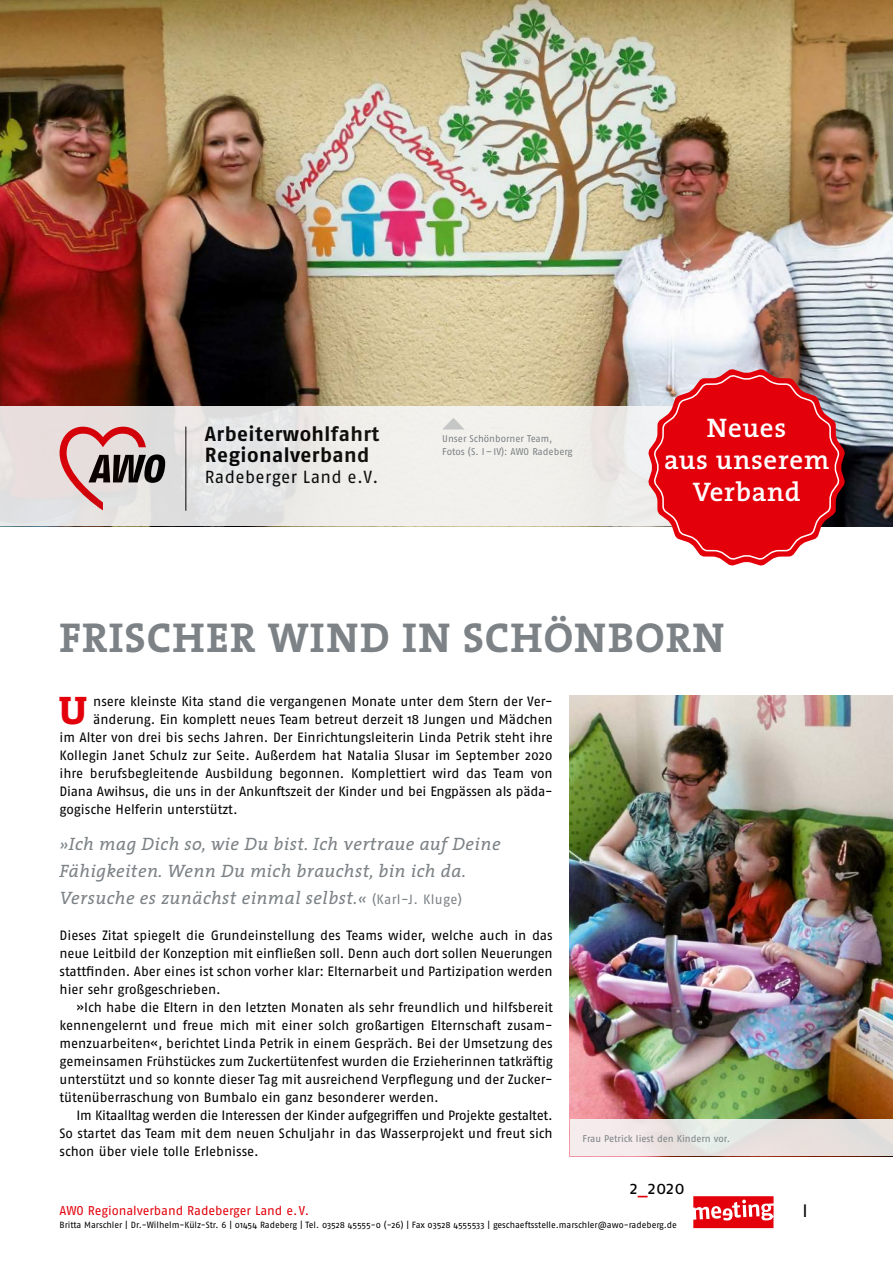
<style>
.page{position:relative;width:893px;height:1263px;background:#fff}
.page>*{position:absolute;margin:0;border:0;box-sizing:border-box;transform-origin:0 0}
.t1{font:700 42px "The Serif";letter-spacing:.025em;color:#7c8286}
.t2{font:800 40.2px "The Serif";color:#e3000b}
.t3{font:600 27px/32.4px "The Serif";letter-spacing:.025em;color:#fff;text-align:center}
.t4{font:20.4px/20.9px "Fago No Bold Tf";letter-spacing:.02em;color:#000}
.t5{font:italic 18px/27px "The Serif";letter-spacing:.025em;color:#7c8286}
.t6{font:18px "Fago No";color:#000}
.t7{font:17.55px "Fago No Regular Tf";letter-spacing:.02em;color:#000}
.t8{font:13.5px/18px "Fago No";letter-spacing:-.005em;color:#000;text-align:justify}
.t9{font:12.75px "Fago No";letter-spacing:-.005em;color:#e3000b}
.t10{font:9.75px/13.5px "Fago No";letter-spacing:-.005em;color:#7c8286}
.t11{font:9px "Fago No";letter-spacing:-.005em;color:#000}
.s1{font-family:"Fago No";font-style:normal;font-size:13.5px}
.s2{color:#e3000b}
</style>
<div class="page">
<img style="left:0;top:0;width:893px;height:526px">
<svg style="left:693px;top:1196px;width:81px;height:32px"></svg>
<div style="left:0;top:407px;width:795px;height:119px;background:linear-gradient(to bottom,#ece9e6,#ebeae8)"></div>
<svg style="left:60px;top:425px;width:105px;height:85px;background:#c09f9f"></svg>
<hr style="left:185px;top:427px;width:1px;height:84px;background:#000">
<svg style="left:648px;top:369px;width:197px;height:197px;background:#de3942"></svg>
<svg style="left:442px;top:418px;width:23px;height:11px"></svg>
<img style="left:570px;top:695px;width:323px;height:424px">
<div style="left:570px;top:1119px;width:323px;height:37px;background:linear-gradient(to right,#f3ecec,#e0ddd9)"></div>
<h3 class="t4" style="left:205px;top:423px;width:176px">Arbeiterwohlfahrt<br>Regionalverband</h3>
<p class="t7" style="left:205px;top:466px;width:175px">Radeberger Land e.V.</p>
<p class="t10" style="left:442px;top:432px;width:132px">Unser Schönborner Team,<br>Fotos (S. I–IV): AWO Radeberg</p>
<h3 class="t3" style="left:664px;top:411px;width:167px">Neues<br>aus unserem<br>Verband</h3>
<h1 class="t1" style="left:60px;top:603px;width:666px">FRISCHER WIND IN SCHÖNBORN</h1>
<h2 class="t2" style="left:59px;top:677px;width:30px">U</h2>
<p class="t8" style="left:93px;top:692px;width:461px">nsere kleinste Kita stand die vergangenen Monate unter dem Stern der Ver-</p>
<p class="t8" style="left:93px;top:710px;width:461px">änderung. Ein komplett neues Team betreut derzeit 18 Jungen und Mädchen</p>
<p class="t8" style="left:60px;top:728px;width:495px">im Alter von drei bis sechs Jahren. Der Einrichtungsleiterin Linda Petrik steht ihre</p>
<p class="t8" style="left:60px;top:746px;width:495px">Kollegin Janet Schulz zur Seite. Außerdem hat Natalia Slusar im September 2020</p>
<p class="t8" style="left:60px;top:764px;width:495px">ihre berufsbegleitende Ausbildung begonnen. Komplettiert wird das Team von</p>
<p class="t8" style="left:60px;top:782px;width:495px">Diana Awihsus, die uns in der Ankunftszeit der Kinder und bei Engpässen als päda-</p>
<p class="t8" style="left:60px;top:800px;width:180px">gogische Helferin unterstützt.</p>
<h3 class="t5" style="left:60px;top:830px;width:443px">»Ich mag Dich so, wie Du bist. Ich vertraue auf Deine<br>Fähigkeiten. Wenn Du mich brauchst, bin ich da.<br>Versuche es zunächst einmal selbst.« <span class="s1">(Karl-J. Kluge)</span></h3>
<p class="t8" style="left:60px;top:926px;width:495px">Dieses Zitat spiegelt die Grundeinstellung des Teams wider, welche auch in das neue Leitbild der Konzeption mit einfließen soll. Denn auch dort sollen Neuerungen stattfinden. Aber eines ist schon vorher klar: Elternarbeit und Partizipation werden hier sehr großgeschrieben.</p>
<p class="t8" style="left:60px;top:998px;width:495px;text-indent:17px">»Ich habe die Eltern in den letzten Monaten als sehr freundlich und hilfsbereit kennengelernt und freue mich mit einer solch großartigen Elternschaft zusam&shy;menzuarbeiten«, berichtet Linda Petrik in einem Gespräch. Bei der Umsetzung des gemeinsamen Frühstückes zum Zuckertütenfest wurden die Erzieherinnen tatkräftig unterstützt und so konnte dieser Tag mit ausreichend Verpflegung und der Zucker&shy;tütenüberraschung von Bumbalo ein ganz besonderer werden.</p>
<p class="t8" style="left:60px;top:1106px;width:495px;text-indent:17px">Im Kitaalltag werden die Interessen der Kinder aufgegriffen und Projekte gestaltet.<br>So startet das Team mit dem neuen Schuljahr in das Wasserprojekt und freut sich schon über viele tolle Erlebnisse.</p>
<p class="t10" style="left:583px;top:1131px;width:149px">Frau Petrick liest den Kindern vor.</p>
<h3 class="t6" style="left:630px;top:1178px;width:56px">2<span class="s2">_</span>2020</h3>
<p class="t9" style="left:60px;top:1203px;width:251px">AWO Regionalverband Radeberger Land e.V.</p>
<p class="t11" style="left:60px;top:1220px;width:619px">Britta Marschler | Dr.-Wilhelm-Külz-Str. 6 | 01454 Radeberg | Tel. 03528 45555-0 (-26) | Fax 03528 4555533 | geschaeftsstelle.marschler@awo-radeberg.de</p>
<h3 class="t6" style="left:802px;top:1200px;width:7px">I</h3>
</div>
